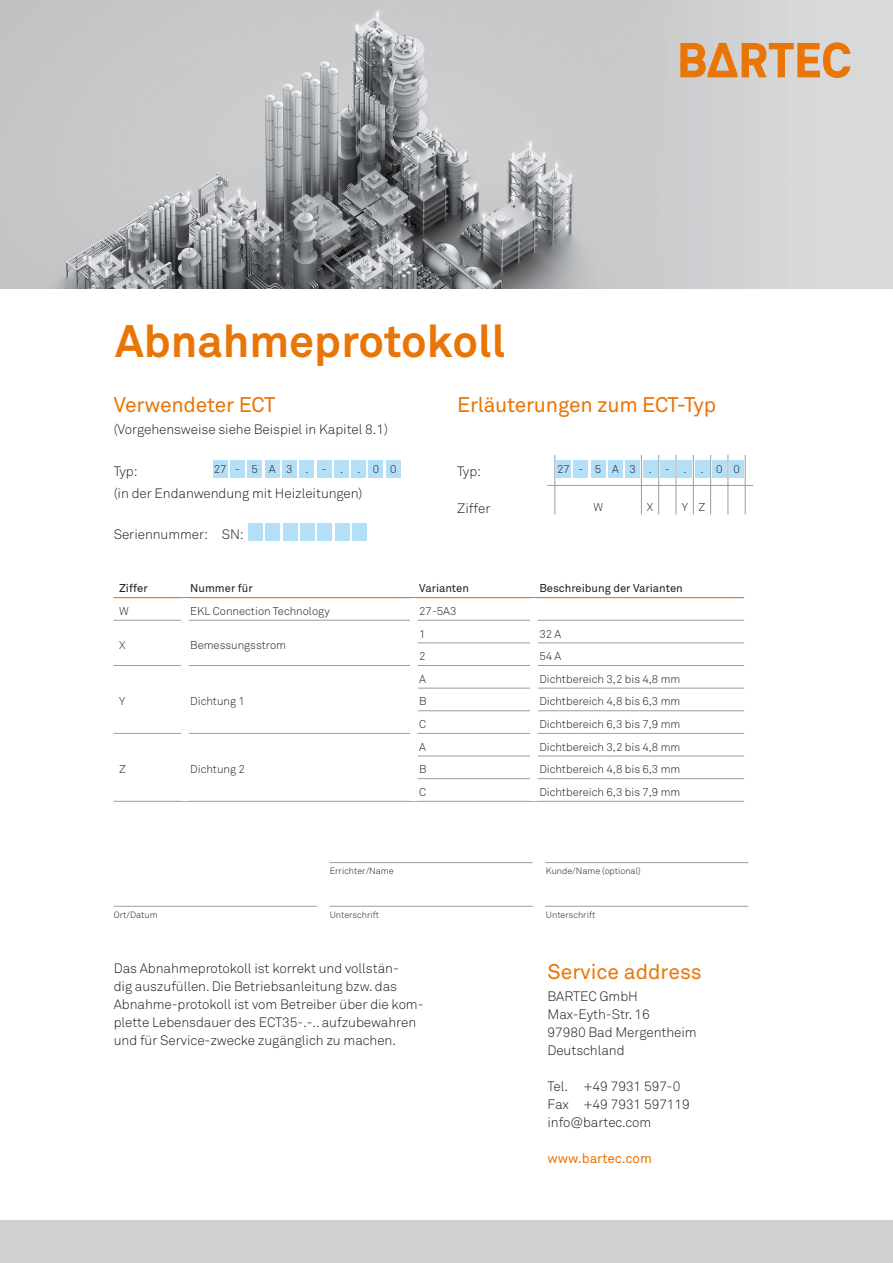
<style>
.page{position:relative;width:893px;height:1263px;background:#fff}
.page>*{position:absolute;margin:0;border:0;box-sizing:border-box;transform-origin:0 0}
.t1{font:700 45px "Akkurat Pro";color:#e97506}
.t2{font:21px "Akkurat Pro";letter-spacing:-.01em;color:#e97506}
.t3{font:300 13.5px/18px "Akkurat Pro";letter-spacing:-.005em;color:#1d1d1b}
.t4{font:13.5px "Akkurat Pro";letter-spacing:-.005em;color:#e97506}
.t5{font:300 11.25px "Akkurat Pro";color:#1d1d1b}
.t6{font:11.25px "Akkurat Pro";color:#1d1d1b}
.t7{font:300 9px "Akkurat Pro";color:#1d1d1b}
</style>
<div class="page">
<img style="left:0;top:0;width:893px;height:289px">
<div style="left:0;top:1220px;width:893px;height:43px;background:#d1d1d1"></div>
<svg style="left:680px;top:42px;width:170px;height:36px;background:#dfa269"></svg>
<div style="left:213px;top:460px;width:15px;height:17px;background:#b4dff9"></div>
<div style="left:230px;top:460px;width:15px;height:17px;background:#b4dff9"></div>
<div style="left:247px;top:460px;width:15px;height:17px;background:#b4dff9"></div>
<div style="left:265px;top:460px;width:15px;height:17px;background:#b4dff9"></div>
<div style="left:282px;top:460px;width:15px;height:17px;background:#b4dff9"></div>
<div style="left:299px;top:460px;width:15px;height:17px;background:#b4dff9"></div>
<div style="left:317px;top:460px;width:14px;height:17px;background:#b4dff9"></div>
<div style="left:334px;top:460px;width:15px;height:17px;background:#b4dff9"></div>
<div style="left:351px;top:460px;width:15px;height:17px;background:#b4dff9"></div>
<div style="left:368px;top:460px;width:15px;height:17px;background:#b4dff9"></div>
<div style="left:386px;top:460px;width:15px;height:17px;background:#b4dff9"></div>
<div style="left:248px;top:524px;width:15px;height:17px;background:#b4dff9"></div>
<div style="left:265px;top:524px;width:15px;height:17px;background:#b4dff9"></div>
<div style="left:283px;top:524px;width:15px;height:17px;background:#b4dff9"></div>
<div style="left:300px;top:524px;width:15px;height:17px;background:#b4dff9"></div>
<div style="left:317px;top:524px;width:15px;height:17px;background:#b4dff9"></div>
<div style="left:335px;top:524px;width:15px;height:17px;background:#b4dff9"></div>
<div style="left:352px;top:524px;width:15px;height:17px;background:#b4dff9"></div>
<div style="left:556px;top:460px;width:15px;height:17px;background:#b4dff9"></div>
<div style="left:573px;top:460px;width:15px;height:17px;background:#b4dff9"></div>
<div style="left:591px;top:460px;width:15px;height:17px;background:#b4dff9"></div>
<div style="left:608px;top:460px;width:15px;height:17px;background:#b4dff9"></div>
<div style="left:625px;top:460px;width:15px;height:17px;background:#b4dff9"></div>
<div style="left:643px;top:460px;width:14px;height:17px;background:#b4dff9"></div>
<div style="left:660px;top:460px;width:15px;height:17px;background:#b4dff9"></div>
<div style="left:677px;top:460px;width:15px;height:17px;background:#b4dff9"></div>
<div style="left:694px;top:460px;width:15px;height:17px;background:#b4dff9"></div>
<div style="left:712px;top:460px;width:15px;height:17px;background:#b4dff9"></div>
<div style="left:729px;top:460px;width:15px;height:17px;background:#b4dff9"></div>
<hr style="left:555px;top:455px;width:1px;height:59px;background:#9d9d9d">
<hr style="left:641px;top:455px;width:1px;height:59px;background:#9d9d9d">
<hr style="left:658px;top:455px;width:1px;height:59px;background:#9d9d9d">
<hr style="left:676px;top:455px;width:1px;height:59px;background:#9d9d9d">
<hr style="left:693px;top:455px;width:1px;height:59px;background:#9d9d9d">
<hr style="left:710px;top:455px;width:1px;height:59px;background:#9d9d9d">
<hr style="left:728px;top:455px;width:1px;height:59px;background:#9d9d9d">
<hr style="left:745px;top:455px;width:1px;height:59px;background:#9d9d9d">
<hr style="left:547px;top:485px;width:206px;height:1px;background:#9d9d9d">
<hr style="left:114px;top:597px;width:71px;height:1px;background:#e97506">
<hr style="left:185px;top:597px;width:229px;height:1px;background:#e97506">
<hr style="left:414px;top:597px;width:120px;height:1px;background:#e97506">
<hr style="left:534px;top:597px;width:210px;height:1px;background:#e97506">
<hr style="left:114px;top:620px;width:67px;height:1px;background:#9d9d9d">
<hr style="left:189px;top:620px;width:221px;height:1px;background:#9d9d9d">
<hr style="left:418px;top:620px;width:112px;height:1px;background:#9d9d9d">
<hr style="left:538px;top:620px;width:206px;height:1px;background:#9d9d9d">
<hr style="left:418px;top:642px;width:112px;height:1px;background:#9d9d9d">
<hr style="left:538px;top:642px;width:206px;height:1px;background:#9d9d9d">
<hr style="left:114px;top:665px;width:67px;height:1px;background:#9d9d9d">
<hr style="left:189px;top:665px;width:221px;height:1px;background:#9d9d9d">
<hr style="left:418px;top:665px;width:112px;height:1px;background:#9d9d9d">
<hr style="left:538px;top:665px;width:206px;height:1px;background:#9d9d9d">
<hr style="left:418px;top:688px;width:112px;height:1px;background:#9d9d9d">
<hr style="left:538px;top:688px;width:206px;height:1px;background:#9d9d9d">
<hr style="left:418px;top:710px;width:112px;height:1px;background:#9d9d9d">
<hr style="left:538px;top:710px;width:206px;height:1px;background:#9d9d9d">
<hr style="left:114px;top:733px;width:67px;height:1px;background:#9d9d9d">
<hr style="left:189px;top:733px;width:221px;height:1px;background:#9d9d9d">
<hr style="left:418px;top:733px;width:112px;height:1px;background:#9d9d9d">
<hr style="left:538px;top:733px;width:206px;height:1px;background:#9d9d9d">
<hr style="left:418px;top:756px;width:112px;height:1px;background:#9d9d9d">
<hr style="left:538px;top:756px;width:206px;height:1px;background:#9d9d9d">
<hr style="left:418px;top:778px;width:112px;height:1px;background:#9d9d9d">
<hr style="left:538px;top:778px;width:206px;height:1px;background:#9d9d9d">
<hr style="left:114px;top:801px;width:71px;height:1px;background:#9d9d9d">
<hr style="left:185px;top:801px;width:229px;height:1px;background:#9d9d9d">
<hr style="left:414px;top:801px;width:120px;height:1px;background:#9d9d9d">
<hr style="left:534px;top:801px;width:210px;height:1px;background:#9d9d9d">
<hr style="left:114px;top:906px;width:203px;height:1px;background:#9d9d9d">
<hr style="left:329px;top:862px;width:204px;height:1px;background:#9d9d9d">
<hr style="left:329px;top:906px;width:204px;height:1px;background:#9d9d9d">
<hr style="left:545px;top:862px;width:203px;height:1px;background:#9d9d9d">
<hr style="left:545px;top:906px;width:203px;height:1px;background:#9d9d9d">
<h1 class="t1" style="left:115px;top:314px;width:392px">Abnahmeprotokoll</h1>
<h2 class="t2" style="left:114px;top:392px;width:163px">Verwendeter ECT</h2>
<p class="t3" style="left:114px;top:420px;width:276px">(Vorgehensweise siehe Beispiel in Kapitel 8.1)</p>
<p class="t3" style="left:114px;top:462px;width:25px">Typ:</p>
<p class="t5" style="left:214px;top:463px;width:131px">27-5A3 . - .</p>
<p class="t5" style="left:357px;top:463px;width:41px">.00</p>
<p class="t3" style="left:114px;top:484px;width:250px">(in der Endanwendung mit Heizleitungen)</p>
<p class="t3" style="left:114px;top:526px;width:132px">Seriennummer: SN:</p>
<h2 class="t2" style="left:457px;top:392px;width:261px">Erläuterungen zum ECT-Typ</h2>
<p class="t3" style="left:457px;top:462px;width:25px">Typ:</p>
<p class="t5" style="left:557px;top:463px;width:131px">27-5A3 . - .</p>
<p class="t5" style="left:701px;top:463px;width:41px">.00</p>
<p class="t3" style="left:457px;top:499px;width:35px">Ziffer</p>
<p class="t5" style="left:593px;top:500px;width:11px">W</p>
<p class="t5" style="left:647px;top:500px;width:8px">X</p>
<p class="t5" style="left:682px;top:500px;width:25px">Y Z</p>
<p class="t6" style="left:119px;top:582px;width:30px">Ziffer</p>
<p class="t6" style="left:190px;top:582px;width:64px">Nummer für</p>
<p class="t6" style="left:419px;top:582px;width:51px">Varianten</p>
<p class="t6" style="left:539px;top:582px;width:145px">Beschreibung der Varianten</p>
<p class="t5" style="left:119px;top:604px;width:11px">W</p>
<p class="t5" style="left:190px;top:604px;width:141px">EKL Connection Technology</p>
<p class="t5" style="left:419px;top:604px;width:39px">27-5A3</p>
<p class="t5" style="left:119px;top:638px;width:8px">X</p>
<p class="t5" style="left:190px;top:638px;width:97px">Bemessungsstrom</p>
<p class="t5" style="left:419px;top:627px;width:8px">1</p>
<p class="t5" style="left:539px;top:627px;width:24px">32 A</p>
<p class="t5" style="left:419px;top:649px;width:8px">2</p>
<p class="t5" style="left:539px;top:649px;width:24px">54 A</p>
<p class="t5" style="left:119px;top:695px;width:8px">Y</p>
<p class="t5" style="left:190px;top:695px;width:56px">Dichtung 1</p>
<p class="t5" style="left:119px;top:763px;width:8px">Z</p>
<p class="t5" style="left:190px;top:763px;width:56px">Dichtung 2</p>
<p class="t5" style="left:419px;top:672px;width:8px">A</p>
<p class="t5" style="left:539px;top:672px;width:143px">Dichtbereich 3,2 bis 4,8 mm</p>
<p class="t5" style="left:419px;top:695px;width:9px">B</p>
<p class="t5" style="left:539px;top:695px;width:143px">Dichtbereich 4,8 bis 6,3 mm</p>
<p class="t5" style="left:419px;top:717px;width:9px">C</p>
<p class="t5" style="left:539px;top:717px;width:143px">Dichtbereich 6,3 bis 7,9 mm</p>
<p class="t5" style="left:419px;top:740px;width:8px">A</p>
<p class="t5" style="left:539px;top:740px;width:143px">Dichtbereich 3,2 bis 4,8 mm</p>
<p class="t5" style="left:419px;top:763px;width:9px">B</p>
<p class="t5" style="left:539px;top:763px;width:143px">Dichtbereich 4,8 bis 6,3 mm</p>
<p class="t5" style="left:419px;top:785px;width:9px">C</p>
<p class="t5" style="left:539px;top:785px;width:143px">Dichtbereich 6,3 bis 7,9 mm</p>
<p class="t7" style="left:330px;top:865px;width:65px">Errichter/Name</p>
<p class="t7" style="left:114px;top:909px;width:45px">Ort/Datum</p>
<p class="t7" style="left:330px;top:909px;width:51px">Unterschrift</p>
<p class="t7" style="left:546px;top:865px;width:96px">Kunde/Name (optional)</p>
<p class="t7" style="left:546px;top:909px;width:51px">Unterschrift</p>
<p class="t3" style="left:114px;top:959px;width:311px">Das Abnahmeprotokoll ist korrekt und vollstän-<br>dig auszufüllen. Die Betriebsanleitung bzw. das Abnahme-protokoll ist vom Betreiber über die kom&shy;plette Lebensdauer des ECT35-.-.. aufzubewahren und für Service-zwecke zugänglich zu machen.</p>
<h2 class="t2" style="left:547px;top:959px;width:156px">Service address</h2>
<p class="t3" style="left:547px;top:987px;width:151px">BARTEC GmbH<br>Max-Eyth-Str. 16<br>97980 Bad Mergentheim<br>Deutschland</p>
<p class="t3" style="left:547px;top:1077px;width:144px">Tel. +49 7931 597-0<br>Fax +49 7931 597119 info@bartec.com</p>
<p class="t4" style="left:547px;top:1150px;width:106px">www.bartec.com</p>
</div>
